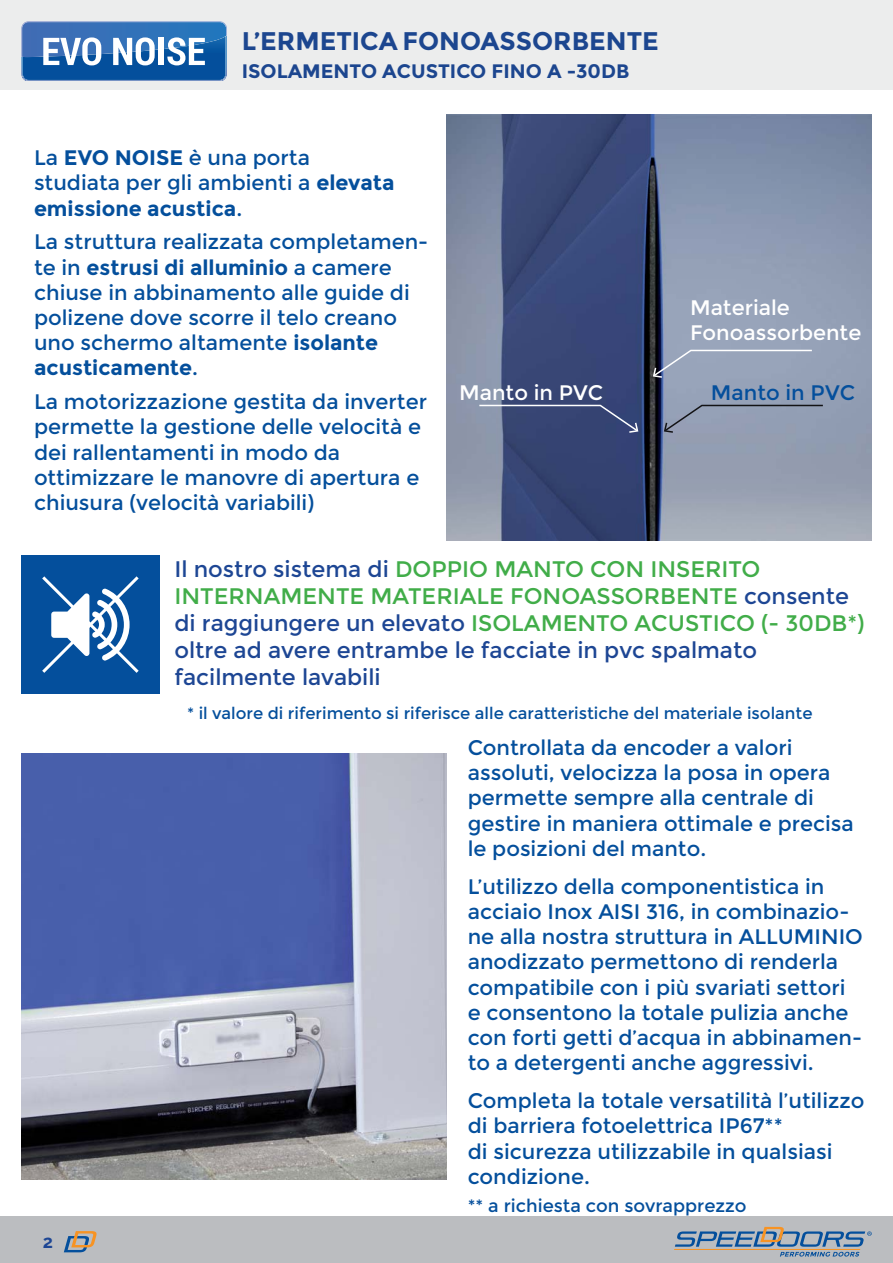
<style>
.page{position:relative;width:893px;height:1263px;background:#fff}
.page>*{position:absolute;margin:0;border:0;box-sizing:border-box;transform-origin:0 0}
.t1{font:700 25.5px "Montserrat";color:#1c468f}
.t2{font:22.5px/27px "Montserrat";color:#1d4694}
.t3{font:21px/25.2px "Montserrat";color:#044f9c}
.t4{font:21px/25.2px "Montserrat";color:#fff}
.t5{font:700 19.5px "Montserrat";color:#1c468f}
.t6{font:18px "Montserrat";color:#044f9c}
.t7{font:700 18px "Raleway";color:#1d4694}
.t8{font:16.5px "Montserrat";color:#044f9c}
.s1{font-weight:700}
.s2{color:#41ad49}
</style>
<div class="page">
<div style="left:0;top:1216px;width:893px;height:47px;background:#bbbdc0"></div>
<div style="left:0;top:0;width:893px;height:89px;background:#eceded"></div>
<svg style="left:64px;top:1231px;width:33px;height:21px"></svg>
<hr style="left:674px;top:1249px;width:186px;height:1px;background:#f79323">
<svg style="left:675px;top:1227px;width:197px;height:29px"></svg>
<img style="left:447px;top:115px;width:424px;height:425px">
<svg style="left:664px;top:405px;width:159px;height:28px"></svg>
<svg style="left:479px;top:405px;width:159px;height:28px"></svg>
<svg style="left:653px;top:350px;width:159px;height:28px"></svg>
<img style="left:21px;top:754px;width:425px;height:425px">
<div style="left:21px;top:555px;width:139px;height:139px;background:#044f9c"></div>
<svg style="left:42px;top:576px;width:97px;height:97px"></svg>
<svg style="left:21px;top:21px;width:206px;height:60px"></svg>
<p class="t1" style="left:242px;top:25px;width:419px">L’ERMETICA FONOASSORBENTE</p>
<p class="t5" style="left:242px;top:59px;width:389px">ISOLAMENTO ACUSTICO FINO A -30DB</p>
<p class="t3" style="left:34px;top:145px;width:362px">La <span class="s1">EVO NOISE</span> è una porta studiata per gli ambienti a <span class="s1">elevata emissione acustica</span>.</p>
<p class="t3" style="left:34px;top:229px;width:396px">La struttura realizzata completamen&shy;te in <span class="s1">estrusi di alluminio</span> a camere chiuse in abbinamento alle guide di polizene dove scorre il telo creano uno schermo altamente <span class="s1">isolante acusticamente</span>.</p>
<p class="t3" style="left:34px;top:389px;width:394px">La motorizzazione gestita da inverter permette la gestione delle velocità e dei rallentamenti in modo da ottimizzare le manovre di apertura e chiusura (velocità variabili)</p>
<p class="t4" style="left:459px;top:380px;width:146px">Manto in PVC</p>
<p class="t4" style="left:690px;top:295px;width:173px">Materiale<br>Fonoassorbente</p>
<p class="t3" style="left:711px;top:380px;width:146px">Manto in PVC</p>
<p class="t7" style="left:43px;top:1235px;width:12px">2</p>
<p class="t2" style="left:174px;top:556px;width:692px">Il nostro sistema di <span class="s2">DOPPIO MANTO CON INSERITO INTERNAMENTE MATERIALE FONOASSORBENTE</span> consente di raggiungere un elevato <span class="s2">ISOLAMENTO ACUSTICO (- 30DB*) </span>oltre ad avere entrambe le facciate in pvc spalmato facilmente lavabili</p>
<p class="t8" style="left:187px;top:703px;width:627px">* il valore di riferimento si riferisce alle caratteristiche del materiale isolante</p>
<p class="t3" style="left:468px;top:735px;width:388px">Controllata da encoder a valori assoluti, velocizza la posa in opera permette sempre alla centrale di gestire in maniera ottimale e precisa le posizioni del manto.</p>
<p class="t3" style="left:468px;top:873px;width:397px">L’utilizzo della componentistica in acciaio Inox AISI 316, in combinazio&shy;ne alla nostra struttura in ALLUMINIO anodizzato permettono di renderla compatibile con i più svariati settori e consentono la totale pulizia anche con forti getti d’acqua in abbinamen&shy;to a detergenti anche aggressivi.</p>
<p class="t3" style="left:468px;top:1088px;width:398px">Completa la totale versatilità l’utilizzo di barriera fotoelettrica IP67**<br>di sicurezza utilizzabile in qualsiasi condizione.</p>
<p class="t6" style="left:468px;top:1194px;width:280px">** a richiesta con sovrapprezzo</p>
</div>
